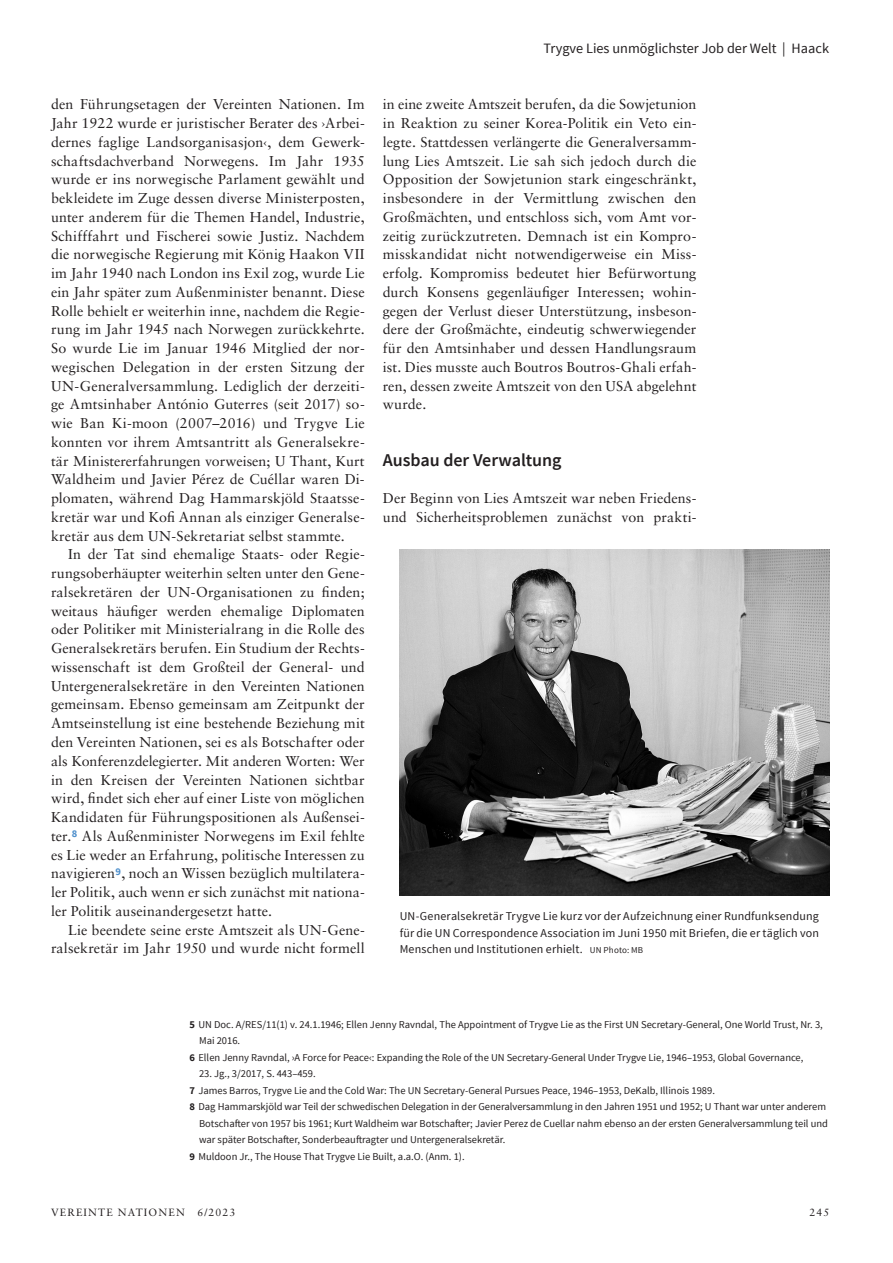
<style>
.page{position:relative;width:893px;height:1263px;background:#fff}
.page>*{position:absolute;margin:0;border:0;box-sizing:border-box;transform-origin:0 0}
.Subheadline_schwarz{font:600 18px "Source Sans Pro";letter-spacing:-.005em;color:#231f20}
.Fließtext_Einrückung{font:14.25px/18.8px "Sabon LT Std";letter-spacing:.005em;color:#231f20;text-align:justify}
.Fließtext_ohn_Einrüc{font:14.25px/18.8px "Sabon LT Std";letter-spacing:.005em;color:#231f20}
.Kolumnentitel{font:14.25px "Source Sans Pro";color:#231f20}
.Bildunterschrift{font:12px/16.5px "Source Sans Pro";letter-spacing:.01em;color:#231f20;text-align:justify}
.Fußnotentext{font:10.5px/16.5px "Source Sans Pro";color:#231f20}
.t1{font:10.5px "Sabon LT Std";letter-spacing:.11em;color:#231f20}
.s1{font-size:9px}
.s2{font-weight:700}
</style>
<div class="page">
<img style="left:400px;top:550px;width:429px;height:346px">
<p class="Fließtext_Einrückung" style="left:51px;top:95px;width:315px">den Führungsetagen der Vereinten Nationen. Im Jahr 1922 wurde er juristischer Berater des ›Arbei&shy;dernes faglige Landsorganisasjon‹, dem Gewerk&shy;schaftsdachverband Norwegens. Im Jahr 1935 wurde er ins norwegische Parlament gewählt und bekleidete im Zuge dessen diverse Ministerposten, unter anderem für die Themen Handel, Industrie, Schifffahrt und Fischerei sowie Justiz. Nachdem die norwegische Regierung mit König Haakon VII im Jahr 1940 nach London ins Exil zog, wurde Lie ein Jahr später zum Außenminister benannt. Diese Rolle behielt er weiterhin inne, nachdem die Regie&shy;rung im Jahr 1945 nach Norwegen zurückkehrte.<br>So wurde Lie im Januar 1946 Mitglied der nor&shy;wegischen Delegation in der ersten Sitzung der UN-Generalversammlung. Lediglich der derzeiti&shy;ge Amtsinhaber António Guterres (seit 2017) so&shy;wie Ban Ki-moon (2007–2016) und Trygve Lie konnten vor ihrem Amtsantritt als Generalsekre&shy;tär Ministererfahrungen vorweisen; U Thant, Kurt Waldheim und Javier Pérez de Cuéllar waren Di&shy;plomaten, während Dag Hammarskjöld Staatsse&shy;kretär war und Kofi Annan als einziger Generalse&shy;kretär aus dem UN-Sekretariat selbst stammte.</p>
<p class="Fließtext_Einrückung" style="left:51px;top:545px;width:315px;text-indent:17px">In der Tat sind ehemalige Staats- oder Regie&shy;rungsoberhäupter weiterhin selten unter den Gene&shy;ralsekretären der UN-Organisationen zu finden; weitaus häufiger werden ehemalige Diplomaten oder Politiker mit Ministerialrang in die Rolle des Generalsekretärs berufen. Ein Studium der Rechts&shy;wissenschaft ist dem Großteil der General- und Untergeneralsekretäre in den Vereinten Nationen gemeinsam. Ebenso gemeinsam am Zeitpunkt der Amtseinstellung ist eine bestehende Beziehung mit den Vereinten Nationen, sei es als Botschafter oder als Konferenzdelegierter. Mit anderen Worten: Wer in den Kreisen der Vereinten Nationen sichtbar wird, findet sich eher auf einer Liste von möglichen Kandidaten für Führungspositionen als Außensei&shy;ter.<sup>8</sup> Als Außenminister Norwegens im Exil fehlte es Lie weder an Erfahrung, politische Interessen zu navigieren<sup>9</sup>, noch an Wissen bezüglich multilatera&shy;ler Politik, auch wenn er sich zunächst mit nationa&shy;ler Politik auseinandergesetzt hatte.</p>
<p class="Fließtext_Einrückung" style="left:51px;top:920px;width:315px;text-align:right">Lie beendete seine erste Amtszeit als UN-Gene&shy;ralsekretär im Jahr 1950 und wurde nicht formell</p>
<p class="Kolumnentitel" style="left:544px;top:40px;width:287px">Trygve Lies unmöglichster Job der Welt | Haack</p>
<p class="Fließtext_Einrückung" style="left:383px;top:95px;width:315px">in eine zweite Amtszeit berufen, da die Sowjetunion in Reaktion zu seiner Korea-Politik ein Veto ein&shy;legte. Stattdessen verlängerte die Generalversamm&shy;lung Lies Amtszeit. Lie sah sich jedoch durch die Opposition der Sowjetunion stark eingeschränkt, insbesondere in der Vermittlung zwischen den Großmächten, und entschloss sich, vom Amt vor&shy;zeitig zurückzutreten. Demnach ist ein Kompro&shy;misskandidat nicht notwendigerweise ein Miss&shy;erfolg. Kompromiss bedeutet hier Befürwortung durch Konsens gegenläufiger Interessen; wohin&shy;gegen der Verlust dieser Unterstützung, insbeson&shy;dere der Großmächte, eindeutig schwerwiegender für den Amtsinhaber und dessen Handlungsraum ist. Dies musste auch Boutros Boutros-Ghali erfah&shy;ren, dessen zweite Amtszeit von den USA abgelehnt wurde.</p>
<p class="Subheadline_schwarz" style="left:383px;top:448px;width:180px">Ausbau der Verwaltung</p>
<p class="Fließtext_ohn_Einrüc" style="left:383px;top:489px;width:315px">Der Beginn von Lies Amtszeit war neben Friedens&shy;und Sicherheitsproblemen zunächst von prakti-</p>
<p class="Bildunterschrift" style="left:400px;top:908px;width:421px">UN-Generalsekretär Trygve Lie kurz vor der Aufzeichnung einer Rundfunksendung für die UN Correspondence Association im Juni 1950 mit Briefen, die er täglich von Menschen und Institutionen erhielt. <span class="s1">UN Photo: MB</span></p>
<p class="Fußnotentext" style="left:199px;top:1016px;width:625px;text-indent:-10px"><span class="s2">5</span> UN Doc. A/RES/11(1) v. 24.1.1946; Ellen Jenny Ravndal, The Appointment of Trygve Lie as the First UN Secretary-General, One World Trust, Nr. 3,<br>Mai 2016.</p>
<p class="Fußnotentext" style="left:189px;top:1049px;width:616px"><span class="s2">6</span> Ellen Jenny Ravndal, ›A Force for Peace‹: Expanding the Role of the UN Secretary-General Under Trygve Lie, 1946–1953, Global Governance,</p>
<p class="Fußnotentext" style="left:199px;top:1065px;width:118px">23. Jg., 3/2017, S. 443–459.</p>
<p class="Fußnotentext" style="left:189px;top:1082px;width:527px"><span class="s2">7</span> James Barros, Trygve Lie and the Cold War: The UN Secretary-General Pursues Peace, 1946–1953, DeKalb, Illinois 1989.</p>
<p class="Fußnotentext" style="left:199px;top:1098px;width:630px;text-indent:-10px"><span class="s2">8</span> Dag Hammarskjöld war Teil der schwedischen Delegation in der Generalversammlung in den Jahren 1951 und 1952; U Thant war unter anderem<br>Botschafter von 1957 bis 1961; Kurt Waldheim war Botschafter; Javier Perez de Cuellar nahm ebenso an der ersten Generalversammlung teil und war später Botschafter, Sonderbeauftragter und Untergeneralsekretär.</p>
<p class="Fußnotentext" style="left:189px;top:1148px;width:277px"><span class="s2">9</span> Muldoon Jr., The House That Trygve Lie Built, a.a.O. (Anm. 1).</p>
<p class="t1" style="left:51px;top:1206px;width:186px">VEREINTE NATIONEN 6/2023</p>
<p class="t1" style="left:809px;top:1206px;width:21px">245</p>
</div>
